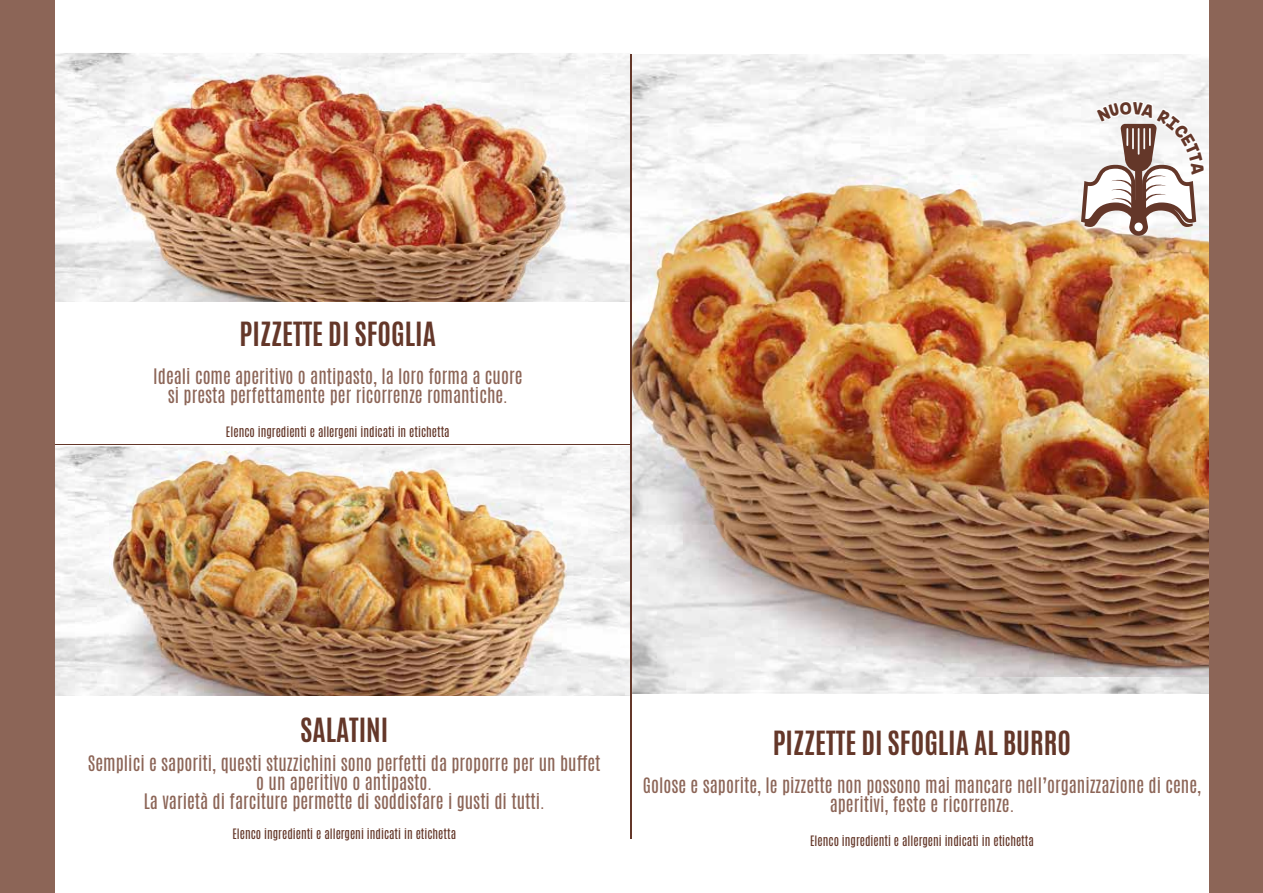
<style>
.page{position:relative;width:1263px;height:893px;background:#fff}
.page>*{position:absolute;margin:0;border:0;box-sizing:border-box;transform-origin:0 0}
.t1{font:700 27.9px "Antonio";color:#643729}
.t2{font:17.85px/18.9px "Antonio";color:#8c6557;text-align:center}
.t3{font:12px "Antonio";color:#643729}
</style>
<div class="page">
<img style="left:55px;top:446px;width:576px;height:250px">
<img style="left:111px;top:455px;width:455px;height:241px">
<img style="left:624px;top:185px;width:585px;height:483px">
<img style="left:55px;top:53px;width:576px;height:250px">
<hr style="left:54px;top:444px;width:577px;height:1px;background:#643729">
<div style="left:1209px;top:0;width:54px;height:893px;background:#8c6557"></div>
<img style="left:100px;top:58px;width:485px;height:245px">
<img style="left:114px;top:75px;width:453px;height:228px">
<div style="left:54px;top:303px;width:577px;height:141px;background:#fff"></div>
<hr style="left:631px;top:54px;width:1px;height:785px;background:#643729">
<div style="left:0;top:0;width:54px;height:893px;background:#8c6557"></div>
<svg style="left:1081px;top:70px;width:125px;height:166px"></svg>
<h1 class="t1" style="left:240px;top:313px;width:198px">PIZZETTE DI SFOGLIA</h1>
<p class="t2" style="left:153px;top:367px;width:371px">Ideali come aperitivo o antipasto, la loro forma a cuore si presta perfettamente per ricorrenze romantiche.</p>
<p class="t3" style="left:226px;top:423px;width:225px">Elenco ingredienti e allergeni indicati in etichetta</p>
<h1 class="t1" style="left:300px;top:709px;width:90px">SALATINI</h1>
<p class="t2" style="left:88px;top:754px;width:514px">Semplici e saporiti, questi stuzzichini sono perfetti da proporre per un buffet o un aperitivo o antipasto.<br>La varietà di farciture permette di soddisfare i gusti di tutti.</p>
<p class="t3" style="left:232px;top:825px;width:225px">Elenco ingredienti e allergeni indicati in etichetta</p>
<h1 class="t1" style="left:773px;top:722px;width:300px">PIZZETTE DI SFOGLIA AL BURRO</h1>
<p class="t2" style="left:643px;top:776px;width:560px">Golose e saporite, le pizzette non possono mai mancare nell’organizzazione di cene, aperitivi, feste e ricorrenze.</p>
<p class="t3" style="left:810px;top:832px;width:225px">Elenco ingredienti e allergeni indicati in etichetta</p>
</div>
